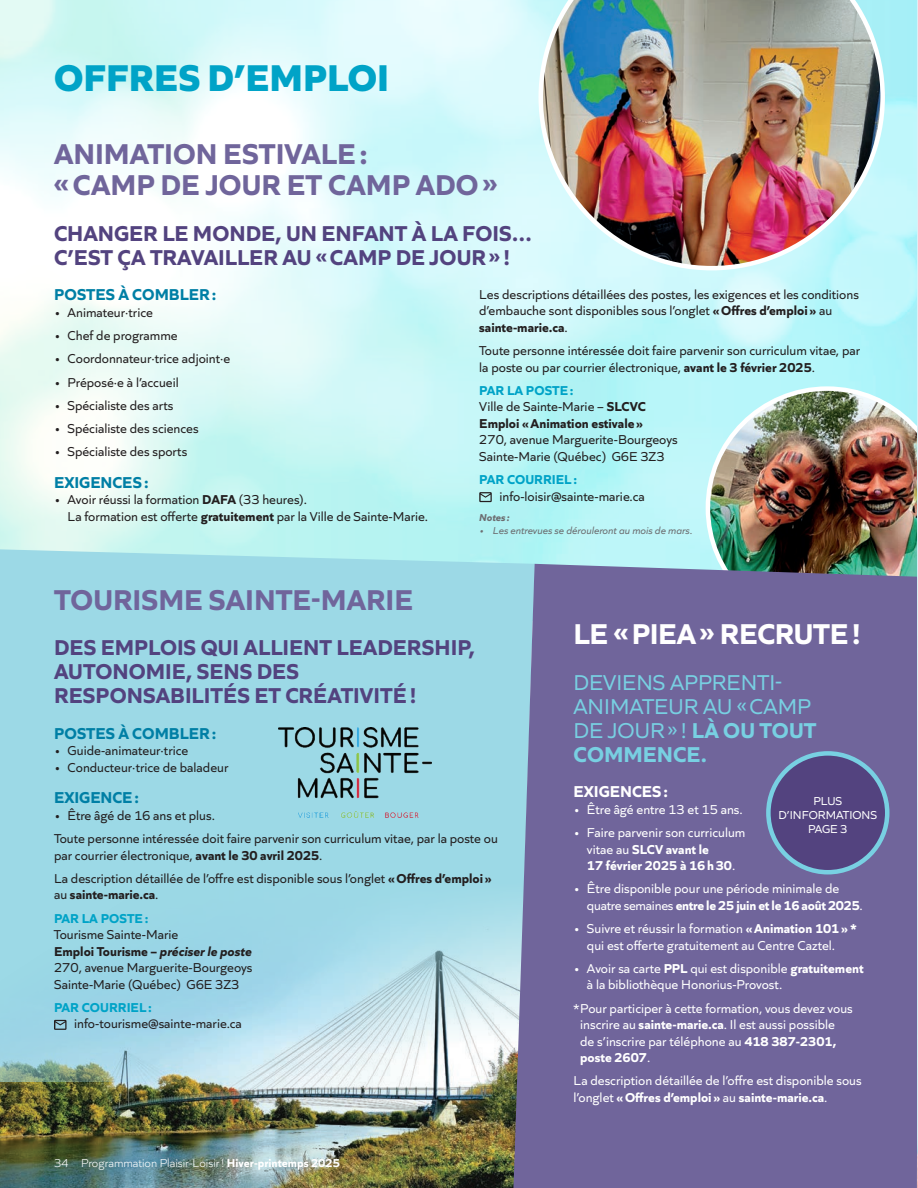
<style>
.page{position:relative;width:918px;height:1188px;background:#fff}
.page>*{position:absolute;margin:0;border:0;box-sizing:border-box;transform-origin:0 0}
.t1{font:800 39px "Quiet Sans";color:#00a3c7}
.t2{font:700 30px/31.5px "Quiet Sans";color:#70659b}
.t3{font:700 30px "Quiet Sans";letter-spacing:-.01em;color:#fff}
.t4{font:700 22.5px/24px "Quiet Sans";color:#53437f}
.t5{font:22.5px/24px "Quiet Sans";color:#78d0e2}
.t6{font:700 16.5px "Quiet Sans";color:#007fa5}
.t7{font:700 16.5px "Quiet Sans";color:#fff}
.t8{font:13.5px/16.5px "Quiet Sans";color:#231f20}
.t9{font:13.5px/16.5px "Quiet Sans";color:#fff}
.t10{font:700 13.5px/16.5px "Quiet Sans";color:#231f20}
.t11{font:700 13.5px "Quiet Sans";color:#00a3c7}
.t12{font:300 12px "Quiet Sans";color:#fff}
.t13{font:12px/14.4px "Quiet Sans";color:#fff;text-align:center}
.t14{font:italic 10.5px "Quiet Sans";color:#6c6d70}
.t15{font:italic 700 10.5px "Quiet Sans";letter-spacing:-.005em;color:#6c6d70}
.s1{font-weight:700}
.s2{color:#00a3c7}
.s3{font-weight:400}
.s4{font-weight:700;font-style:italic}
</style>
<div class="page">
<img style="left:706px;top:386px;width:211px;height:178px">
<svg style="left:479px;top:492px;width:13px;height:10px"></svg>
<img style="left:539px;top:0;width:346px;height:270px">
<div style="left:0;top:549px;width:535px;height:331px;background:#9cd9e6"></div>
<img style="left:0;top:880px;width:513px;height:308px">
<div style="left:513px;top:564px;width:404px;height:624px;background:#70659b"></div>
<svg style="left:0;top:743px;width:390px;height:338px;background:#a2d8e5"></svg>
<svg style="left:54px;top:1020px;width:13px;height:10px"></svg>
<img style="left:279px;top:728px;width:153px;height:89px">
<div style="left:768px;top:753px;width:119px;height:119px;background:#53437f;border-radius:50%"></div>
<div style="left:766px;top:751px;width:123px;height:123px;border:4px solid #78d0e2;border-radius:50%"></div>
<hr style="left:917px;top:0;width:1px;height:1188px;background:#daeff6">
<img style="left:917px;top:1140px;width:1px;height:48px">
<h1 class="t1" style="left:54px;top:47px;width:336px">OFFRES D’EMPLOI</h1>
<h2 class="t2" style="left:54px;top:135px;width:445px">ANIMATION ESTIVALE:<br>«CAMP DE JOUR ET CAMP ADO»</h2>
<h3 class="t4" style="left:54px;top:219px;width:480px">CHANGER LE MONDE, UN ENFANT À LA FOIS…<br>C’EST ÇA TRAVAILLER AU «CAMP DE JOUR»!</h3>
<p class="t6" style="left:54px;top:282px;width:164px">POSTES À COMBLER:</p>
<p class="t8" style="left:54px;top:303px;width:100px">• Animateur·trice</p>
<p class="t8" style="left:54px;top:326px;width:125px">• Chef de programme</p>
<p class="t8" style="left:54px;top:350px;width:178px">• Coordonnateur·trice adjoint·e</p>
<p class="t8" style="left:54px;top:373px;width:126px">• Préposé·e à l’accueil</p>
<p class="t8" style="left:54px;top:396px;width:121px">• Spécialiste des arts</p>
<p class="t8" style="left:54px;top:419px;width:146px">• Spécialiste des sciences</p>
<p class="t8" style="left:54px;top:443px;width:135px">• Spécialiste des sports</p>
<p class="t6" style="left:54px;top:469px;width:96px">EXIGENCES:</p>
<p class="t8" style="left:68px;top:491px;width:362px;text-indent:-14px">• Avoir réussi la formation <span class="s1">DAFA</span> (33 heures).<br>La formation est offerte <span class="s1">gratuitement</span> par la Ville de Sainte-Marie.</p>
<p class="t8" style="left:479px;top:285px;width:381px">Les descriptions détaillées des postes, les exigences et les conditions d’embauche sont disponibles sous l’onglet <span class="s1">«Offres d’emploi»</span> au <span class="s1">sainte-marie.ca</span>.</p>
<p class="t8" style="left:479px;top:341px;width:382px">Toute personne intéressée doit faire parvenir son curriculum vitae, par la poste ou par courrier électronique, <span class="s1">avant le 3 février 2025</span>.</p>
<p class="t10" style="left:479px;top:381px;width:168px"><span class="s2">PAR LA POSTE:<br></span><span class="s3">Ville de Sainte-Marie –</span> SLCVC<br>Emploi «Animation estivale»</p>
<p class="t8" style="left:479px;top:431px;width:200px">270, avenue Marguerite-Bourgeoys<br>Sainte-Marie (Québec) G6E 3Z3</p>
<p class="t11" style="left:479px;top:469px;width:99px">PAR COURRIEL:</p>
<p class="t8" style="left:500px;top:487px;width:147px">info-loisir@sainte-marie.ca</p>
<p class="t15" style="left:479px;top:509px;width:32px">Notes :</p>
<p class="t14" style="left:479px;top:523px;width:215px">• Les entrevues se dérouleront au mois de mars.</p>
<h2 class="t2" style="left:54px;top:581px;width:361px">TOURISME SAINTE-MARIE</h2>
<h3 class="t4" style="left:54px;top:634px;width:423px">DES EMPLOIS QUI ALLIENT LEADERSHIP,<br>AUTONOMIE, SENS DES<br>RESPONSABILITÉS ET CRÉATIVITÉ!</h3>
<p class="t6" style="left:54px;top:720px;width:164px">POSTES À COMBLER:</p>
<p class="t8" style="left:54px;top:742px;width:136px">• Guide-animateur·trice</p>
<p class="t8" style="left:54px;top:758px;width:176px">• Conducteur·trice de baladeur</p>
<p class="t6" style="left:54px;top:785px;width:87px">EXIGENCE:</p>
<p class="t8" style="left:54px;top:803px;width:445px;line-height:23.2px">• Être âgé de 16 ans et plus.<br>Toute personne intéressée doit faire parvenir son curriculum vitae, par la poste ou</p>
<p class="t8" style="left:54px;top:843px;width:439px;line-height:23.2px">par courrier électronique, <span class="s1">avant le 30 avril 2025</span>.<br>La description détaillée de l’offre est disponible sous l’onglet <span class="s1">«Offres d’emploi»</span></p>
<p class="t10" style="left:54px;top:882px;width:106px;line-height:23.2px"><span class="s3">au</span> sainte-marie.ca<span class="s3">.<br></span><span class="s2">PAR LA POSTE:</span></p>
<p class="t8" style="left:54px;top:925px;width:200px">Tourisme Sainte-Marie<br><span class="s1">Emploi Tourisme –</span> <span class="s4">préciser le poste<br></span>270, avenue Marguerite-Bourgeoys<br>Sainte-Marie (Québec) G6E 3Z3</p>
<p class="t11" style="left:54px;top:997px;width:99px">PAR COURRIEL:</p>
<p class="t8" style="left:74px;top:1015px;width:169px">info-tourisme@sainte-marie.ca</p>
<p class="t12" style="left:54px;top:1154px;width:288px">34 Programmation Plaisir-Loisir! <span class="s1">Hiver-printemps 2025</span></p>
<h2 class="t3" style="left:573px;top:611px;width:289px">LE «PIEA» RECRUTE!</h2>
<h3 class="t5" style="left:573px;top:669px;width:244px">DEVIENS APPRENTI-<br>ANIMATEUR AU «CAMP<br>DE JOUR» ! <span class="s1">LÀ OU TOUT<br>COMMENCE.</span></h3>
<p class="t7" style="left:573px;top:779px;width:96px">EXIGENCES:</p>
<p class="t9" style="left:573px;top:800px;width:171px">• Être âgé entre 13 et 15 ans.</p>
<p class="t9" style="left:587px;top:823px;width:160px;text-indent:-14px">• Faire parvenir son curriculum vitae au <span class="s1">SLCV avant le<br>17 février 2025 à 16h30</span>.</p>
<p class="t9" style="left:587px;top:880px;width:277px;text-indent:-14px">• Être disponible pour une période minimale de quatre semaines <span class="s1">entre le 25 juin et le 16 août 2025</span>.</p>
<p class="t9" style="left:573px;top:919px;width:285px;text-align:center">• Suivre et réussir la formation <span class="s1">«Animation 101» * </span>qui est offerte gratuitement au Centre Caztel.</p>
<p class="t9" style="left:587px;top:959px;width:278px;text-indent:-14px">• Avoir sa carte <span class="s1">PPL</span> qui est disponible <span class="s1">gratuitement </span>à la bibliothèque Honorius-Provost.</p>
<p class="t9" style="left:580px;top:999px;width:274px;text-indent:-7px">*Pour participer à cette formation, vous devez vous inscrire au <span class="s1">sainte-marie.ca</span>. Il est aussi possible<br>de s’inscrire par téléphone au <span class="s1">418 387-2301, poste 2607</span>.</p>
<p class="t9" style="left:573px;top:1072px;width:290px">La description détaillée de l’offre est disponible sous l’onglet <span class="s1">«Offres d’emploi»</span> au <span class="s1">sainte-marie.ca</span>.</p>
<p class="t13" style="left:778px;top:792px;width:100px">PLUS<br>D’INFORMATIONS<br>PAGE 3</p>
</div>
